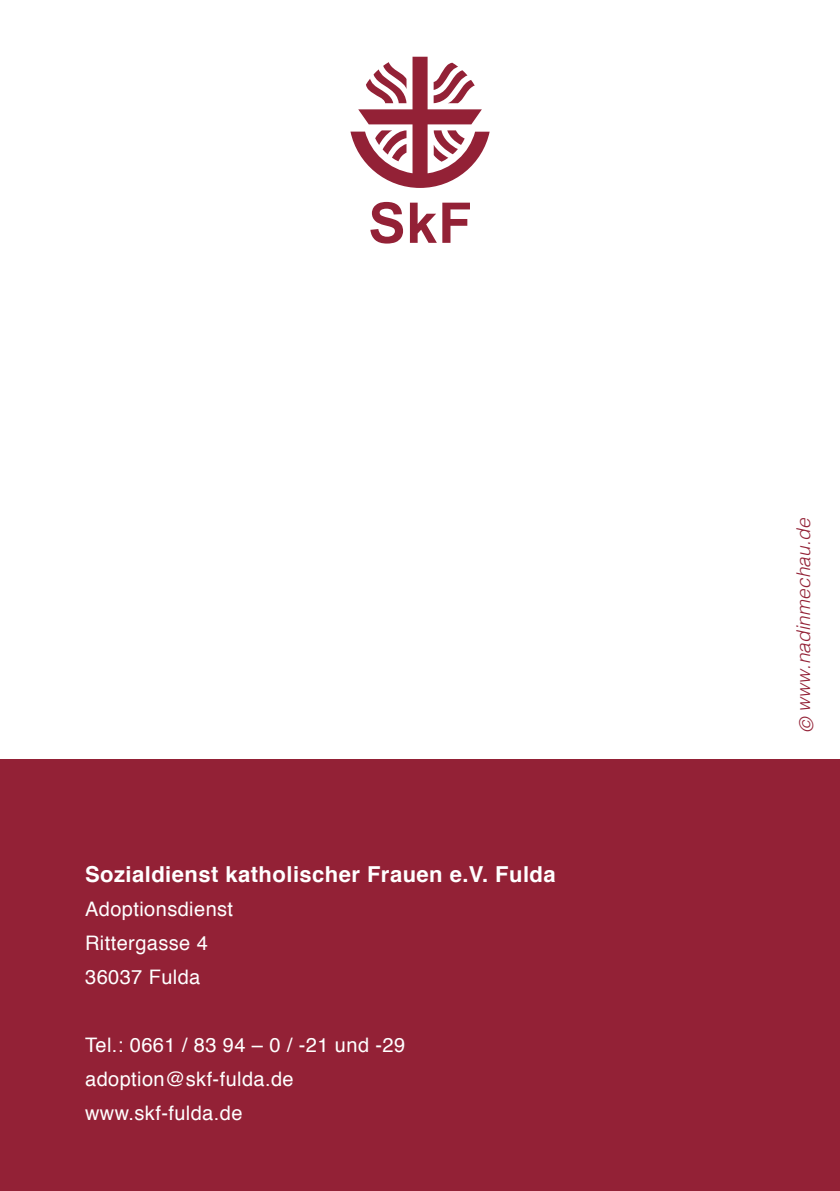
<style>
.page{position:relative;width:840px;height:1191px;background:#fff}
.page>*{position:absolute;margin:0;border:0;box-sizing:border-box;transform-origin:0 0}
.t1{font:700 22px "Helvetica";letter-spacing:.02em;color:#fff}
.t2{font:20px/34px "Helvetica";letter-spacing:.02em;color:#fff}
.t3{font:italic 300 19px "Helvetica";color:#932136}
</style>
<div class="page">
<svg style="left:370px;top:202px;width:99px;height:41px"></svg>
<svg style="left:350px;top:57px;width:139px;height:131px"></svg>
<div style="left:0;top:760px;width:839px;height:431px;background:#932136"></div>
<p class="t1" style="left:85px;top:856px;width:472px">Sozialdienst katholischer Frauen e.V. Fulda</p>
<p class="t2" style="left:85px;top:892px;width:149px">Adoptionsdienst<br>Rittergasse 4<br>36037 Fulda</p>
<p class="t2" style="left:85px;top:1028px;width:321px">Tel.: 0661 / 83 94 – 0 / -21 und -29 adoption@skf-fulda.de www.skf-fulda.de</p>
<p class="t3" style="left:786px;top:732px;width:216px;rotate:-90deg">© www.nadinmechau.de</p>
</div>
